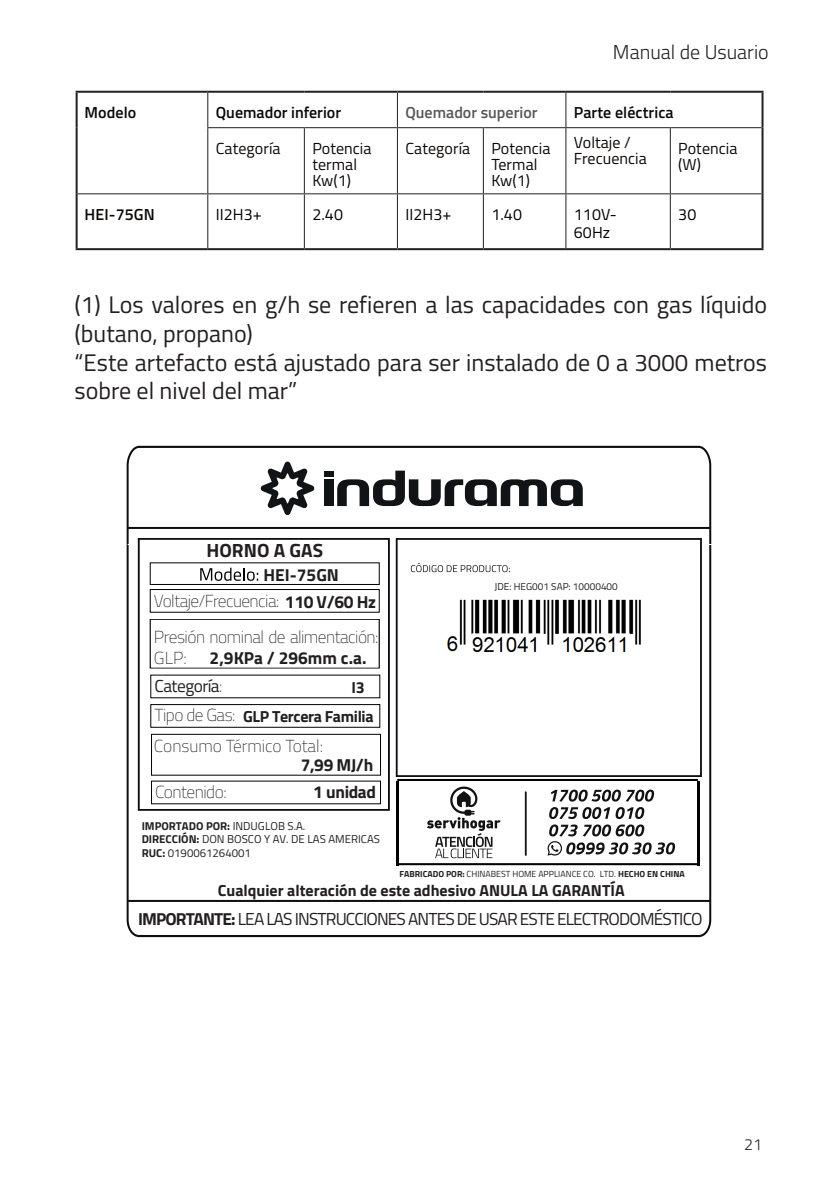
<style>
.page{position:relative;width:840px;height:1191px;background:#fff}
.page>*{position:absolute;margin:0;border:0;box-sizing:border-box;transform-origin:0 0}
.Textos_Corridos{font:24px/28.8px "Titillium";color:#231f20}
.t1{font:300 20px "Titillium Web";color:#231f20}
.t2{font:700 19.2px "Titillium Web";color:#231f20}
.t3{font:100 17.4px/20.6px "Titillium Web";letter-spacing:-.03em;color:#231f20}
.t4{font:17.4px "Titillium Web";letter-spacing:-.05em;color:#231f20}
.t5{font:700 17.4px "Titillium Web";letter-spacing:-.02em;color:#231f20}
.t6{font:100 17.4px "Titillium Web";color:#231f20}
.t7{font:700 17.4px "Titillium Web";color:#231f20}
.t8{font:17.4px "Titillium Web";letter-spacing:-.03em;color:#231f20}
.Tablas_texto{font:16px/16px "Titillium Web";letter-spacing:.005em;color:#0c0806}
.t9{font:700 16px "Titillium Web";color:#231f20}
.Tablas_texto-2{font:600 16px "Titillium Web";letter-spacing:.005em;color:#0c0806}
.Tablas_texto-3{font:16px "Titillium Web";letter-spacing:.005em;color:#000}
.t10{font:700 16px "Titillium Web";letter-spacing:-.02em;color:#231f20}
.Tablas_texto-4{font:16px/16px "Titillium";letter-spacing:.005em;color:#0c0806}
.Tablas_texto-5{font:600 16px "Titillium Web";color:#57585a}
.t11{font:300 16px "Titillium Web";color:#231f20}
.t12{font:700 16px "Titillium Web";color:#231f20}
.t13{font:11.4px/13.6px "Titillium Web";color:#231f20}
.t14{font:10px "Titillium Web";color:#231f20}
.t15{font:8.8px "Titillium Web";color:#231f20}
.s1{font-weight:700}
.s2{font-style:inherit}
.s3{font-weight:100}
.s4{font-weight:100;font-size:17.4px}
</style>
<div class="page">
<hr style="left:207px;top:93px;width:1px;height:34px;background:#231f20">
<hr style="left:396px;top:93px;width:1px;height:34px;background:#231f20">
<hr style="left:565px;top:93px;width:1px;height:34px;background:#231f20">
<hr style="left:207px;top:127px;width:97px;height:1px;background:#231f20">
<hr style="left:207px;top:128px;width:1px;height:65px;background:#231f20">
<hr style="left:304px;top:127px;width:93px;height:1px;background:#231f20">
<hr style="left:304px;top:128px;width:1px;height:65px;background:#231f20">
<hr style="left:397px;top:127px;width:86px;height:1px;background:#231f20">
<hr style="left:396px;top:128px;width:1px;height:65px;background:#231f20">
<hr style="left:483px;top:127px;width:82px;height:1px;background:#231f20">
<hr style="left:482px;top:128px;width:1px;height:65px;background:#231f20">
<hr style="left:565px;top:127px;width:105px;height:1px;background:#231f20">
<hr style="left:565px;top:128px;width:1px;height:65px;background:#231f20">
<hr style="left:670px;top:127px;width:91px;height:1px;background:#231f20">
<hr style="left:669px;top:128px;width:1px;height:65px;background:#231f20">
<hr style="left:78px;top:193px;width:130px;height:1px;background:#231f20">
<hr style="left:208px;top:193px;width:96px;height:1px;background:#231f20">
<hr style="left:207px;top:194px;width:1px;height:54px;background:#231f20">
<hr style="left:304px;top:193px;width:93px;height:1px;background:#231f20">
<hr style="left:304px;top:194px;width:1px;height:54px;background:#231f20">
<hr style="left:397px;top:193px;width:86px;height:1px;background:#231f20">
<hr style="left:396px;top:194px;width:1px;height:54px;background:#231f20">
<hr style="left:483px;top:193px;width:82px;height:1px;background:#231f20">
<hr style="left:482px;top:194px;width:1px;height:54px;background:#231f20">
<hr style="left:565px;top:193px;width:105px;height:1px;background:#231f20">
<hr style="left:565px;top:194px;width:1px;height:54px;background:#231f20">
<hr style="left:670px;top:193px;width:91px;height:1px;background:#231f20">
<hr style="left:669px;top:194px;width:1px;height:54px;background:#231f20">
<hr style="left:76px;top:91px;width:132px;height:2px;background:#231f20">
<hr style="left:76px;top:93px;width:2px;height:35px;background:#231f20">
<hr style="left:76px;top:128px;width:2px;height:66px;background:#231f20">
<hr style="left:208px;top:91px;width:96px;height:2px;background:#231f20">
<hr style="left:304px;top:91px;width:93px;height:2px;background:#231f20">
<hr style="left:397px;top:91px;width:86px;height:2px;background:#231f20">
<hr style="left:483px;top:91px;width:82px;height:2px;background:#231f20">
<hr style="left:565px;top:91px;width:105px;height:2px;background:#231f20">
<hr style="left:670px;top:91px;width:93px;height:2px;background:#231f20">
<hr style="left:761px;top:93px;width:2px;height:35px;background:#231f20">
<hr style="left:761px;top:128px;width:2px;height:66px;background:#231f20">
<hr style="left:76px;top:194px;width:2px;height:54px;background:#231f20">
<hr style="left:761px;top:194px;width:2px;height:54px;background:#231f20">
<hr style="left:76px;top:248px;width:132px;height:2px;background:#231f20">
<hr style="left:208px;top:248px;width:96px;height:2px;background:#231f20">
<hr style="left:304px;top:248px;width:93px;height:2px;background:#231f20">
<hr style="left:397px;top:248px;width:86px;height:2px;background:#231f20">
<hr style="left:483px;top:248px;width:82px;height:2px;background:#231f20">
<hr style="left:565px;top:248px;width:105px;height:2px;background:#231f20">
<hr style="left:670px;top:248px;width:93px;height:2px;background:#231f20">
<svg style="left:126px;top:445px;width:585px;height:493px"></svg>
<div style="left:150px;top:589px;width:229px;height:23px;border:1px solid #000"></div>
<hr style="left:127px;top:527px;width:582px;height:2px;background:#0f0c12">
<hr style="left:127px;top:900px;width:582px;height:2px;background:#0f0c12">
<div style="left:138px;top:538px;width:251px;height:273px;border:2px solid #0f0c12"></div>
<div style="left:395px;top:538px;width:306px;height:239px;border:2px solid #0f0c12"></div>
<svg style="left:200px;top:568px;width:58px;height:13px"></svg>
<div style="left:150px;top:619px;width:229px;height:49px;border:1px solid #000"></div>
<svg style="left:410px;top:563px;width:99px;height:9px"></svg>
<svg style="left:260px;top:461px;width:54px;height:54px"></svg>
<div style="left:323px;top:479px;width:10px;height:27px;background:#111416"></div>
<div style="left:323px;top:470px;width:10px;height:6px;background:#111416"></div>
<svg style="left:337px;top:470px;width:245px;height:36px"></svg>
<svg style="left:550px;top:789px;width:103px;height:12px"></svg>
<svg style="left:547px;top:807px;width:127px;height:48px"></svg>
<hr style="left:524px;top:791px;width:2px;height:65px;background:#131111">
<hr style="left:397px;top:779px;width:300px;height:2px;background:#000001">
<hr style="left:397px;top:863px;width:300px;height:2px;background:#000001">
<svg style="left:426px;top:786px;width:74px;height:72px"></svg>
<hr style="left:395px;top:781px;width:3px;height:84px;background:#000001">
<hr style="left:696px;top:781px;width:3px;height:84px;background:#000001">
<img style="left:446px;top:598px;width:195px;height:56px">
<div style="left:150px;top:704px;width:230px;height:23px;border:1px solid #000"></div>
<div style="left:151px;top:734px;width:229px;height:41px;border:1px solid #000"></div>
<p class="t1" style="left:612px;top:38px;width:157px">Manual de Usuario</p>
<p class="Tablas_texto-2" style="left:85px;top:100px;width:53px">Modelo</p>
<p class="Tablas_texto-2" style="left:216px;top:100px;width:127px">Quemador inferior</p>
<p class="Tablas_texto-5" style="left:405px;top:100px;width:134px">Quemador superior</p>
<p class="Tablas_texto-2" style="left:573px;top:100px;width:101px">Parte eléctrica</p>
<p class="Tablas_texto" style="left:216px;top:139px;width:66px">Categoría</p>
<p class="Tablas_texto" style="left:312px;top:139px;width:61px">Potencia termal</p>
<p class="Tablas_texto" style="left:312px;top:171px;width:40px">Kw(1)</p>
<p class="Tablas_texto-4" style="left:573px;top:133px;width:74px">Voltaje /<br>Frecuencia</p>
<p class="Tablas_texto" style="left:678px;top:139px;width:61px">Potencia</p>
<p class="Tablas_texto" style="left:405px;top:139px;width:66px">Categoría</p>
<p class="Tablas_texto" style="left:491px;top:139px;width:61px">Potencia<br>Termal</p>
<p class="Tablas_texto" style="left:491px;top:171px;width:40px">Kw(1)</p>
<p class="Tablas_texto" style="left:678px;top:155px;width:24px">(W)</p>
<p class="Tablas_texto-2" style="left:85px;top:202px;width:71px">HEI-75GN</p>
<p class="Tablas_texto-3" style="left:216px;top:203px;width:47px">II2H3+</p>
<p class="Tablas_texto-3" style="left:312px;top:203px;width:32px">2.40</p>
<p class="Tablas_texto-3" style="left:405px;top:203px;width:47px">II2H3+</p>
<p class="Tablas_texto-3" style="left:491px;top:203px;width:32px">1.40</p>
<p class="Tablas_texto-3" style="left:573px;top:203px;width:45px">110V-</p>
<p class="Tablas_texto-3" style="left:573px;top:221px;width:38px">60Hz</p>
<p class="Tablas_texto-3" style="left:678px;top:203px;width:19px">30</p>
<p class="Textos_Corridos" style="left:75px;top:289px;width:693px">(1) Los valores en g/h se refieren a las capacidades con gas líquido (butano, propano)</p>
<p class="Textos_Corridos" style="left:75px;top:346px;width:693px">“Este artefacto está ajustado para ser instalado de 0 a 3000 metros sobre el nivel del mar”</p>
<p class="t2" style="left:206px;top:536px;width:118px">HORNO A GAS</p>
<p class="t3" style="left:154px;top:590px;width:223px">Voltaje/Frecuencia: <span class="s1">110 V/60 Hz</span></p>
<p class="t5" style="left:263px;top:561px;width:77px">HEI<span class="s2">-</span>75GN</p>
<p class="t3" style="left:154px;top:626px;width:226px">Presión nominal de alimentación:<br>GLP:</p>
<p class="t7" style="left:209px;top:644px;width:158px">2,9KPa / 296mm c.a.</p>
<p class="t8" style="left:154px;top:673px;width:69px">Categoría<span class="s3">:</span></p>
<p class="t12" style="left:351px;top:675px;width:15px">I3</p>
<p class="t10" style="left:154px;top:704px;width:220px"><span class="s4">Tipo de Gas:</span> GLP Tercera Familia</p>
<p class="t6" style="left:154px;top:733px;width:170px">Consumo Térmico Total:</p>
<p class="t3" style="left:155px;top:780px;width:73px">Contenido:</p>
<p class="t5" style="left:300px;top:751px;width:74px">7,99 <span class="s2">MJ/h</span></p>
<p class="t5" style="left:313px;top:778px;width:64px">1 unidad</p>
<p class="t13" style="left:142px;top:818px;width:240px"><span class="s1">IMPORTADO POR:</span> INDUGLOB S.A.<br><span class="s1">DIRECCIÓN:</span> DON BOSCO Y AV. DE LAS AMERICAS<br><span class="s1">RUC:</span> 0190061264001</p>
<p class="t14" style="left:494px;top:579px;width:125px">JDE: HEG001 SAP: 10000400</p>
<p class="t15" style="left:399px;top:867px;width:287px"><span class="s1">FABRICADO POR:</span> CHINABEST HOME APPLIANCE CO. LTD. <span class="s1">HECHO EN CHINA</span></p>
<p class="t9" style="left:218px;top:878px;width:408px">Cualquier alteración de este adhesivo ANULA LA GARANTÍA</p>
<p class="t4" style="left:138px;top:906px;width:565px"><span class="s1">IMPORTANTE:</span> LEA LAS INSTRUCCIONES ANTES DE USAR ESTE ELECTRODOMÉSTICO</p>
<p class="t11" style="left:743px;top:1132px;width:19px">21</p>
</div>
